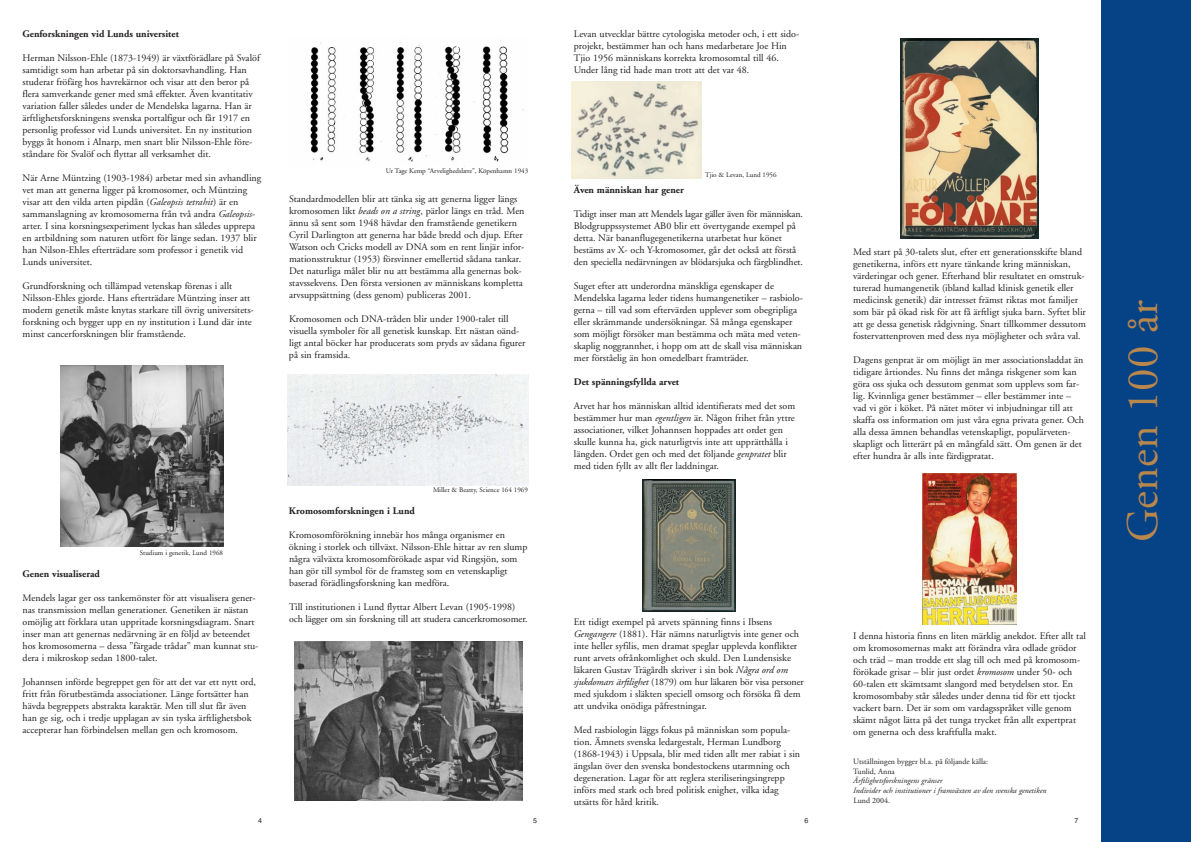
<style>
.page{position:relative;width:1191px;height:842px;background:#fff}
.page>*{position:absolute;margin:0;border:0;box-sizing:border-box;transform-origin:0 0}
.t1{font:45px "Adobe Garamond";color:#b8874c}
.t2{font:10px/12px "Adobe Garamond";color:#231f20}
.t3{font:700 10px "Adobe Garamond";color:#231f20}
.t4{font:italic 8px/9.6px "Adobe Garamond";color:#231f20}
.t5{font:8px/9.6px "Adobe Garamond";color:#231f20}
.t6{font:7px "Adobe Garamond";color:#231f20}
.t7{font:7px "Helvetica";color:#231f20}
.s1{font-style:italic}
</style>
<div class="page">
<div style="left:1100px;top:0;width:91px;height:842px;background:#054286"></div>
<img style="left:61px;top:366px;width:163px;height:180px">
<img style="left:309px;top:40px;width:215px;height:127px">
<img style="left:288px;top:375px;width:241px;height:111px">
<img style="left:295px;top:641px;width:227px;height:159px">
<img style="left:642px;top:479px;width:94px;height:132px">
<img style="left:900px;top:38px;width:138px;height:200px">
<img style="left:923px;top:473px;width:93px;height:151px">
<img style="left:572px;top:81px;width:129px;height:98px">
<p class="t3" style="left:23px;top:29px;width:158px">Genforskningen vid Lunds universitet</p>
<p class="t2" style="left:23px;top:52px;width:239px">Herman Nilsson-Ehle (1873-1949) är växtförädlare på Svalöf samtidigt som han arbetar på sin doktorsavhandling. Han studerar fröfärg hos havrekärnor och visar att den beror på flera samverkande gener med små effekter. Även kvantitativ variation faller således under de Mendelska lagarna. Han är ärftlighetsforskningens svenska portalfigur och får 1917 en personlig professor vid Lunds universitet. En ny institution byggs åt honom i Alnarp, men snart blir Nilsson-Ehle före&shy;ståndare för Svalöf och flyttar all verksamhet dit.</p>
<p class="t2" style="left:23px;top:172px;width:240px">När Arne Müntzing (1903-1984) arbetar med sin avhandling vet man att generna ligger på kromosomer, och Müntzing visar att den vilda arten pipdån (<span class="s1">Galeopsis tetrahit</span>) är en sammanslagning av kromosomerna från två andra <span class="s1">Galeopsis&shy;</span>arter. I sina korsningsexperiment lyckas han således upprepa en artbildning som naturen utfört för länge sedan. 1937 blir han Nilson-Ehles efterträdare som professor i genetik vid Lunds universitet.</p>
<p class="t2" style="left:23px;top:280px;width:233px">Grundforskning och tillämpad vetenskap förenas i allt Nilsson-Ehles gjorde. Hans efterträdare Müntzing inser att modern genetik måste knytas starkare till övrig universitets&shy;forskning och bygger upp en ny institution i Lund där inte minst cancerforskningen blir framstående.</p>
<p class="t6" style="left:386px;top:168px;width:144px">Ur Tage Kemp “Arvelighedslære”, Köpenhamn 1943</p>
<p class="t2" style="left:289px;top:193px;width:237px">Standardmodellen blir att tänka sig att generna ligger längs kromosomen likt <span class="s1">beads on a string</span>, pärlor längs en tråd. Men ännu så sent som 1948 hävdar den framstående genetikern Cyril Darlington att generna har både bredd och djup. Efter Watson och Cricks modell av DNA som en rent linjär infor&shy;mationsstruktur (1953) försvinner emellertid sådana tankar.<br>Det naturliga målet blir nu att bestämma alla genernas bok&shy;stavssekvens. Den första versionen av människans kompletta arvsuppsättning (dess genom) publiceras 2001.</p>
<p class="t2" style="left:289px;top:313px;width:238px">Kromosomen och DNA-tråden blir under 1900-talet till visuella symboler för all genetisk kunskap. Ett nästan oänd&shy;ligt antal böcker har producerats som pryds av sådana figurer på sin framsida.</p>
<p class="t6" style="left:140px;top:550px;width:84px">Studium i genetik, Lund 1968</p>
<p class="t3" style="left:23px;top:569px;width:79px">Genen visualiserad</p>
<p class="t2" style="left:23px;top:592px;width:237px">Mendels lagar ger oss tankemönster för att visualisera gener&shy;nas transmission mellan generationer. Genetiken är nästan omöjlig att förklara utan uppritade korsningsdiagram. Snart inser man att genernas nedärvning är en följd av beteendet hos kromosomerna – dessa ”färgade trådar” man kunnat stu&shy;dera i mikroskop sedan 1800-talet.</p>
<p class="t2" style="left:23px;top:676px;width:235px">Johannsen införde begreppet gen för att det var ett nytt ord, fritt från förutbestämda associationer. Länge fortsätter han hävda begreppets abstrakta karaktär. Men till slut får även han ge sig, och i tredje upplagan av sin tyska ärftlighetsbok accepterar han förbindelsen mellan gen och kromosom.</p>
<p class="t6" style="left:433px;top:487px;width:96px">Miller &amp; Beatty, Science 164 1969</p>
<p class="t3" style="left:289px;top:506px;width:127px">Kromosomforskningen i Lund</p>
<p class="t2" style="left:289px;top:529px;width:240px">Kromosomförökning innebär hos många organismer en ökning i storlek och tillväxt. Nilsson-Ehle hittar av ren slump några välväxta kromosomförökade aspar vid Ringsjön, som han gör till symbol för de framsteg som en vetenskapligt baserad förädlingsforskning kan medföra.</p>
<p class="t2" style="left:289px;top:601px;width:240px">Till institutionen i Lund flyttar Albert Levan (1905-1998) och lägger om sin forskning till att studera cancerkromosomer.</p>
<p class="t2" style="left:574px;top:28px;width:227px">Levan utvecklar bättre cytologiska metoder och, i ett sido&shy;projekt, bestämmer han och hans medarbetare Joe Hin Tjio 1956 människans korrekta kromosomtal till 46.<br>Under lång tid hade man trott att det var 48.</p>
<p class="t6" style="left:705px;top:172px;width:73px">Tjio &amp; Levan, Lund 1956</p>
<p class="t3" style="left:574px;top:185px;width:111px">Även människan har gener</p>
<p class="t2" style="left:574px;top:208px;width:231px">Tidigt inser man att Mendels lagar gäller även för människan.<br>Blodgruppssystemet AB0 blir ett övertygande exempel på detta. När bananflugegenetikerna utarbetat hur könet bestäms av X- och Y-kromosomer, går det också att förstå den speciella nedärvningen av blödarsjuka och färgblindhet.</p>
<p class="t2" style="left:574px;top:280px;width:231px">Suget efter att underordna mänskliga egenskaper de Mendelska lagarna leder tidens humangenetiker – rasbiolo&shy;gerna – till vad som eftervärden upplever som obegripliga eller skrämmande undersökningar. Så många egenskaper som möjligt försöker man bestämma och mäta med veten&shy;skaplig noggrannhet, i hopp om att de skall visa människan mer förståelig än hon omedelbart framträder.</p>
<p class="t3" style="left:574px;top:377px;width:107px">Det spänningsfyllda arvet</p>
<p class="t2" style="left:574px;top:400px;width:223px">Arvet har hos människan alltid identifierats med det som bestämmer hur man <span class="s1">egentligen</span> är. Någon frihet från yttre associationer, vilket Johannsen hoppades att ordet gen skulle kunna ha, gick naturligtvis inte att upprätthålla i längden. Ordet gen och med det följande <span class="s1">genpratet</span> blir med tiden fyllt av allt fler laddningar.</p>
<p class="t2" style="left:574px;top:616px;width:231px">Ett tidigt exempel på arvets spänning finns i Ibsens <span class="s1">Gengangere</span> (1881). Här nämns naturligtvis inte gener och inte heller syfilis, men dramat speglar upplevda konflikter runt arvets ofrånkomlighet och skuld. Den Lundensiske läkaren Gustav Trägårdh skriver i sin bok <span class="s1">Några ord om sjukdomars ärftlighet</span> (1879) om hur läkaren bör visa personer med sjukdom i släkten speciell omsorg och försöka få dem att undvika onödiga påfrestningar.</p>
<p class="t2" style="left:574px;top:724px;width:228px">Med rasbiologin läggs fokus på människan som popula&shy;tion. Ämnets svenska ledargestalt, Herman Lundborg (1868-1943) i Uppsala, blir med tiden allt mer rabiat i sin ängslan över den svenska bondestockens utarmning och degeneration. Lagar för att reglera steriliseringsingrepp införs med stark och bred politisk enighet, vilka idag utsätts för hård kritik.</p>
<p class="t2" style="left:853px;top:247px;width:234px">Med start på 30-talets slut, efter ett generationsskifte bland genetikerna, införs ett nyare tänkande kring människan, värderingar och gener. Efterhand blir resultatet en omstruk&shy;turerad humangenetik (ibland kallad klinisk genetik eller medicinsk genetik) där intresset främst riktas mot familjer som bär på ökad risk för att få ärftligt sjuka barn. Syftet blir att ge dessa genetisk rådgivning. Snart tillkommer dessutom fostervattenproven med dess nya möjligheter och svåra val.</p>
<p class="t2" style="left:853px;top:355px;width:232px">Dagens genprat är om möjligt än mer associationsladdat än tidigare årtiondes. Nu finns det många riskgener som kan göra oss sjuka och dessutom genmat som upplevs som far&shy;lig. Kvinnliga gener bestämmer – eller bestämmer inte – vad vi gör i köket. På nätet möter vi inbjudningar till att skaffa oss information om just våra egna privata gener. Och alla dessa ämnen behandlas vetenskapligt, populärveten&shy;skapligt och litterärt på en mångfald sätt. Om genen är det efter hundra år alls inte färdigpratat.</p>
<p class="t2" style="left:853px;top:631px;width:234px">I denna historia finns en liten märklig anekdot. Efter allt tal om kromosomernas makt att förändra våra odlade grödor och träd – man trodde ett slag till och med på kromosom&shy;förökade grisar – blir just ordet <span class="s1">kromosom</span> under 50- och 60-talen ett skämtsamt slangord med betydelsen stor. En kromosombaby står således under denna tid för ett tjockt vackert barn. Det är som om vardagsspråket ville genom skämt något lätta på det tunga trycket från allt expertprat om generna och dess kraftfulla makt.</p>
<p class="t5" style="left:853px;top:758px;width:136px">Utställningen bygger bl.a. på följande källa:<br>Tunlid, Anna</p>
<p class="t4" style="left:853px;top:777px;width:195px">Ärftlighetsforskningens gränser<br>Individer och institutioner i framväxten av den svenska genetiken</p>
<p class="t5" style="left:853px;top:796px;width:38px">Lund 2004.</p>
<p class="t7" style="left:258px;top:817px;width:5px">4</p>
<p class="t7" style="left:533px;top:817px;width:5px">5</p>
<p class="t7" style="left:804px;top:817px;width:5px">6</p>
<p class="t7" style="left:1074px;top:817px;width:5px">7</p>
<h1 class="t1" style="left:1125px;top:542px;width:243px;rotate:-90deg">Genen 100 år</h1>
</div>
